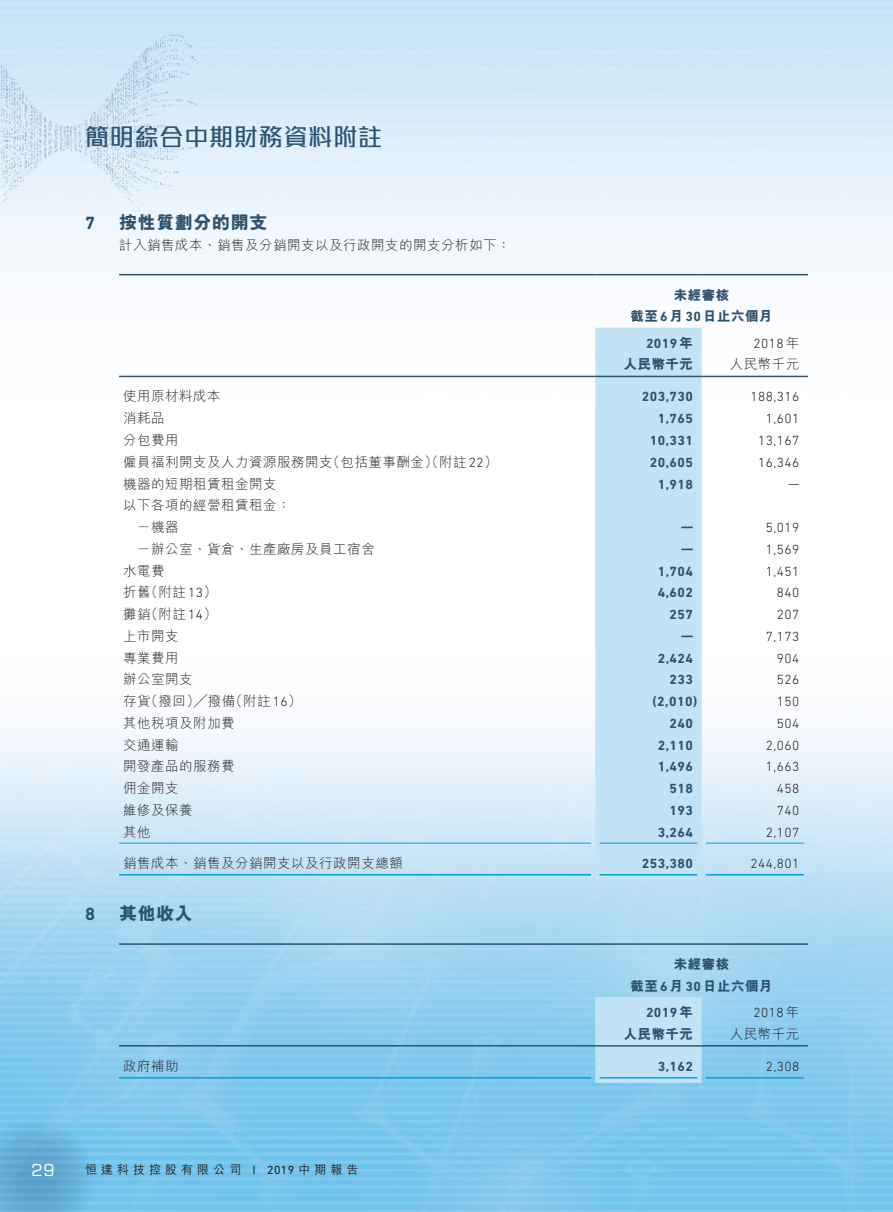
<style>
.page{position:relative;width:893px;height:1212px;background:#fff}
.page>*{position:absolute;margin:0;border:0;box-sizing:border-box;transform-origin:0 0}
.t1{font:500 24px "M Stiff Hei HK";letter-spacing:.035em;color:#2e5370}
._3__標題{font:800 18px "M Hei HK";letter-spacing:.035em;color:#2e5370}
._3__標題-2{font:700 18px "DIN Next LT Pro";color:#2e5370}
.t2{font:16.5px "Eurostile LT Pro";color:#fff}
._1__內文{font:300 13.5px "M Hei HK";letter-spacing:.035em;color:#231f20}
._1__內文-2{font:300 13.5px "DIN Next LT Pro";letter-spacing:.035em;color:#231f20}
._1__內文-3{font:700 13.5px "DIN Next LT Pro";letter-spacing:.035em;color:#2e5370}
._1__內文-4{font:800 13.5px "M Hei HK";letter-spacing:.035em;color:#2e5370}
.t3{font:500 12px "M Hei HK";letter-spacing:.335em;color:#231f20}
.t4{font:12px "DIN Next LT Pro";color:#231f20}
.t5{font:500 8.4px "M Hei HK";color:#231f20;scale:1.43 1}
.s1{font-family:"DIN Next LT Pro"}
.s2{font-family:"M Hei HK";font-weight:500}
.s3{font-family:"DIN Next LT Pro";font-weight:700}
.s4{font-family:"M Hei HK"}
.s5{font-family:"M Hei HK";font-weight:800}
</style>
<div class="page">
<img style="left:0;top:0;width:892px;height:1212px">
<svg style="left:0;top:1119px;width:94px;height:93px;background:#68b2da"></svg>
<img style="left:0;top:0;width:204px;height:308px">
<div style="left:595px;top:328px;width:107px;height:552px;background:#c2e2f6"></div>
<hr style="left:119px;top:274px;width:476px;height:1px;background:#2e5370">
<hr style="left:595px;top:274px;width:107px;height:1px;background:#2e5370">
<hr style="left:702px;top:274px;width:106px;height:1px;background:#2e5370">
<hr style="left:119px;top:376px;width:476px;height:1px;background:#2e5370">
<hr style="left:595px;top:376px;width:107px;height:1px;background:#2e5370">
<hr style="left:702px;top:376px;width:106px;height:1px;background:#2e5370">
<hr style="left:119px;top:843px;width:472px;height:1px;background:#00a2df">
<hr style="left:600px;top:843px;width:97px;height:1px;background:#00a2df">
<hr style="left:706px;top:843px;width:98px;height:1px;background:#00a2df">
<hr style="left:119px;top:874px;width:472px;height:1px;background:#00a2df">
<hr style="left:600px;top:874px;width:97px;height:1px;background:#00a2df">
<hr style="left:706px;top:874px;width:98px;height:1px;background:#00a2df">
<div style="left:595px;top:997px;width:107px;height:86px;background:#c2e2f6"></div>
<hr style="left:119px;top:943px;width:476px;height:2px;background:#2e5370">
<hr style="left:595px;top:943px;width:107px;height:2px;background:#2e5370">
<hr style="left:702px;top:943px;width:106px;height:2px;background:#2e5370">
<hr style="left:119px;top:1045px;width:476px;height:1px;background:#2e5370">
<hr style="left:595px;top:1045px;width:107px;height:1px;background:#2e5370">
<hr style="left:702px;top:1045px;width:106px;height:1px;background:#2e5370">
<hr style="left:119px;top:1077px;width:472px;height:1px;background:#00a2df">
<hr style="left:600px;top:1077px;width:97px;height:1px;background:#00a2df">
<hr style="left:706px;top:1077px;width:98px;height:1px;background:#00a2df">
<h1 class="t1" style="left:85px;top:125px;width:299px">簡明綜合中期財務資料附註</h1>
<p class="_3__標題-2" style="left:85px;top:212px;width:12px">7</p>
<p class="_3__標題" style="left:119px;top:213px;width:150px">按性質劃分的開支</p>
<p class="_1__內文" style="left:119px;top:239px;width:393px">計入銷售成本、銷售及分銷開支以及行政開支的開支分析如下：</p>
<p class="_3__標題-2" style="left:85px;top:903px;width:12px">8</p>
<p class="_1__內文" style="left:123px;top:390px;width:99px">使用原材料成本</p>
<p class="_1__內文" style="left:123px;top:411px;width:43px">消耗品</p>
<p class="_1__內文" style="left:123px;top:433px;width:57px">分包費用</p>
<p class="_1__內文" style="left:327px;top:455px;width:173px">（包括董事酬金）（附註<span class="s1">22</span>(</p>
<p class="_1__內文" style="left:123px;top:455px;width:211px">僱員福利開支及人力資源服務開支</p>
<p class="_1__內文" style="left:123px;top:477px;width:155px">機器的短期租賃租金開支</p>
<p class="_1__內文" style="left:123px;top:498px;width:169px">以下各項的經營租賃租金：</p>
<p class="_1__內文" style="left:137px;top:520px;width:43px">－機器</p>
<p class="_1__內文" style="left:137px;top:542px;width:239px">－辦公室、貨倉、生產廠房及員工宿舍</p>
<p class="_1__內文" style="left:123px;top:564px;width:43px">水電費</p>
<p class="_1__內文" style="left:145px;top:585px;width:74px">（附註<span class="s1">13</span>(</p>
<p class="_1__內文" style="left:123px;top:585px;width:29px">折舊</p>
<p class="_1__內文" style="left:145px;top:607px;width:74px">（附註<span class="s1">14</span>(</p>
<p class="_1__內文" style="left:123px;top:607px;width:29px">攤銷</p>
<p class="_1__內文" style="left:123px;top:629px;width:57px">上市開支</p>
<p class="_1__內文" style="left:123px;top:651px;width:57px">專業費用</p>
<p class="_1__內文" style="left:123px;top:672px;width:71px">辦公室開支</p>
<p class="_1__內文" style="left:145px;top:694px;width:92px">（撥回）╱撥備</p>
<p class="_1__內文" style="left:229px;top:694px;width:74px">（附註<span class="s1">16</span>(</p>
<p class="_1__內文" style="left:123px;top:694px;width:29px">存貨</p>
<p class="_1__內文" style="left:123px;top:716px;width:113px">其他稅項及附加費</p>
<p class="_1__內文" style="left:123px;top:738px;width:57px">交通運輸</p>
<p class="_1__內文" style="left:123px;top:759px;width:113px">開發產品的服務費</p>
<p class="_1__內文" style="left:123px;top:781px;width:57px">佣金開支</p>
<p class="_1__內文" style="left:123px;top:803px;width:71px">維修及保養</p>
<p class="_1__內文" style="left:123px;top:825px;width:29px">其他</p>
<p class="_1__內文" style="left:123px;top:856px;width:281px">銷售成本、銷售及分銷開支以及行政開支總額</p>
<p class="_3__標題" style="left:119px;top:904px;width:75px">其他收入</p>
<p class="_1__內文" style="left:123px;top:1059px;width:57px">政府補助</p>
<p class="t2" style="left:32px;top:1160px;width:24px">29</p>
<p class="t3" style="left:85px;top:1161px;width:158px">恒達科技控股有限公司</p>
<p class="t5" style="left:248px;top:1164px;width:10px">｜</p>
<p class="t4" style="left:267px;top:1163px;width:93px">2019<span class="s2">中期報告</span></p>
<p class="_1__內文-4" style="left:674px;top:288px;width:57px">未經審核</p>
<p class="_1__內文-4" style="left:631px;top:310px;width:144px">截至<span class="s3">6</span>月<span class="s3">30</span>日止六個月</p>
<p class="_1__內文-2" style="left:753px;top:335px;width:47px">2018 <span class="s4">年</span></p>
<p class="_1__內文-3" style="left:646px;top:335px;width:49px">2019<span class="s5">年</span></p>
<p class="_1__內文-4" style="left:624px;top:358px;width:71px">人民幣千元</p>
<p class="_1__內文" style="left:730px;top:358px;width:71px">人民幣千元</p>
<p class="_1__內文-3" style="left:642px;top:389px;width:53px">203,730</p>
<p class="_1__內文-2" style="left:750px;top:389px;width:50px">188,316</p>
<p class="_1__內文-3" style="left:658px;top:411px;width:37px">1,765</p>
<p class="_1__內文-2" style="left:766px;top:411px;width:35px">1,601</p>
<p class="_1__內文-3" style="left:650px;top:432px;width:45px">10,331</p>
<p class="_1__內文-2" style="left:758px;top:433px;width:43px">13,167</p>
<p class="_1__內文-3" style="left:650px;top:454px;width:45px">20,605</p>
<p class="_1__內文-2" style="left:758px;top:454px;width:43px">16,346</p>
<p class="_1__內文-3" style="left:658px;top:476px;width:37px">1,918</p>
<p class="_1__內文-2" style="left:788px;top:476px;width:13px">—</p>
<p class="_1__內文-3" style="left:681px;top:519px;width:14px">—</p>
<p class="_1__內文-2" style="left:766px;top:520px;width:35px">5,019</p>
<p class="_1__內文-3" style="left:681px;top:541px;width:14px">—</p>
<p class="_1__內文-2" style="left:766px;top:541px;width:35px">1,569</p>
<p class="_1__內文-3" style="left:658px;top:563px;width:37px">1,704</p>
<p class="_1__內文-2" style="left:766px;top:563px;width:35px">1,451</p>
<p class="_1__內文-3" style="left:658px;top:585px;width:37px">4,602</p>
<p class="_1__內文-2" style="left:777px;top:585px;width:24px">840</p>
<p class="_1__內文-3" style="left:670px;top:606px;width:25px">257</p>
<p class="_1__內文-2" style="left:777px;top:607px;width:24px">207</p>
<p class="_1__內文-3" style="left:681px;top:628px;width:14px">—</p>
<p class="_1__內文-2" style="left:766px;top:628px;width:35px">7,173</p>
<p class="_1__內文-3" style="left:658px;top:650px;width:37px">2,424</p>
<p class="_1__內文-2" style="left:777px;top:650px;width:24px">904</p>
<p class="_1__內文-3" style="left:670px;top:672px;width:25px">233</p>
<p class="_1__內文-2" style="left:777px;top:672px;width:24px">526</p>
<p class="_1__內文-3" style="left:653px;top:693px;width:46px">)2,010(</p>
<p class="_1__內文-2" style="left:777px;top:694px;width:24px">150</p>
<p class="_1__內文-3" style="left:670px;top:715px;width:25px">240</p>
<p class="_1__內文-2" style="left:777px;top:715px;width:24px">504</p>
<p class="_1__內文-3" style="left:658px;top:737px;width:37px">2,110</p>
<p class="_1__內文-2" style="left:766px;top:737px;width:35px">2,060</p>
<p class="_1__內文-3" style="left:658px;top:759px;width:37px">1,496</p>
<p class="_1__內文-2" style="left:766px;top:759px;width:35px">1,663</p>
<p class="_1__內文-3" style="left:670px;top:780px;width:25px">518</p>
<p class="_1__內文-2" style="left:777px;top:781px;width:24px">458</p>
<p class="_1__內文-3" style="left:670px;top:802px;width:25px">193</p>
<p class="_1__內文-2" style="left:777px;top:802px;width:24px">740</p>
<p class="_1__內文-3" style="left:658px;top:824px;width:37px">3,264</p>
<p class="_1__內文-2" style="left:766px;top:824px;width:35px">2,107</p>
<p class="_1__內文-3" style="left:642px;top:855px;width:53px">253,380</p>
<p class="_1__內文-2" style="left:750px;top:855px;width:50px">244,801</p>
<p class="_1__內文-4" style="left:674px;top:957px;width:57px">未經審核</p>
<p class="_1__內文-4" style="left:631px;top:979px;width:144px">截至<span class="s3">6</span>月<span class="s3">30</span>日止六個月</p>
<p class="_1__內文-2" style="left:753px;top:1005px;width:47px">2018 <span class="s4">年</span></p>
<p class="_1__內文-3" style="left:646px;top:1004px;width:49px">2019<span class="s5">年</span></p>
<p class="_1__內文-4" style="left:624px;top:1027px;width:71px">人民幣千元</p>
<p class="_1__內文-3" style="left:658px;top:1058px;width:37px">3,162</p>
<p class="_1__內文" style="left:730px;top:1027px;width:71px">人民幣千元</p>
<p class="_1__內文-2" style="left:766px;top:1058px;width:35px">2,308</p>
</div>
